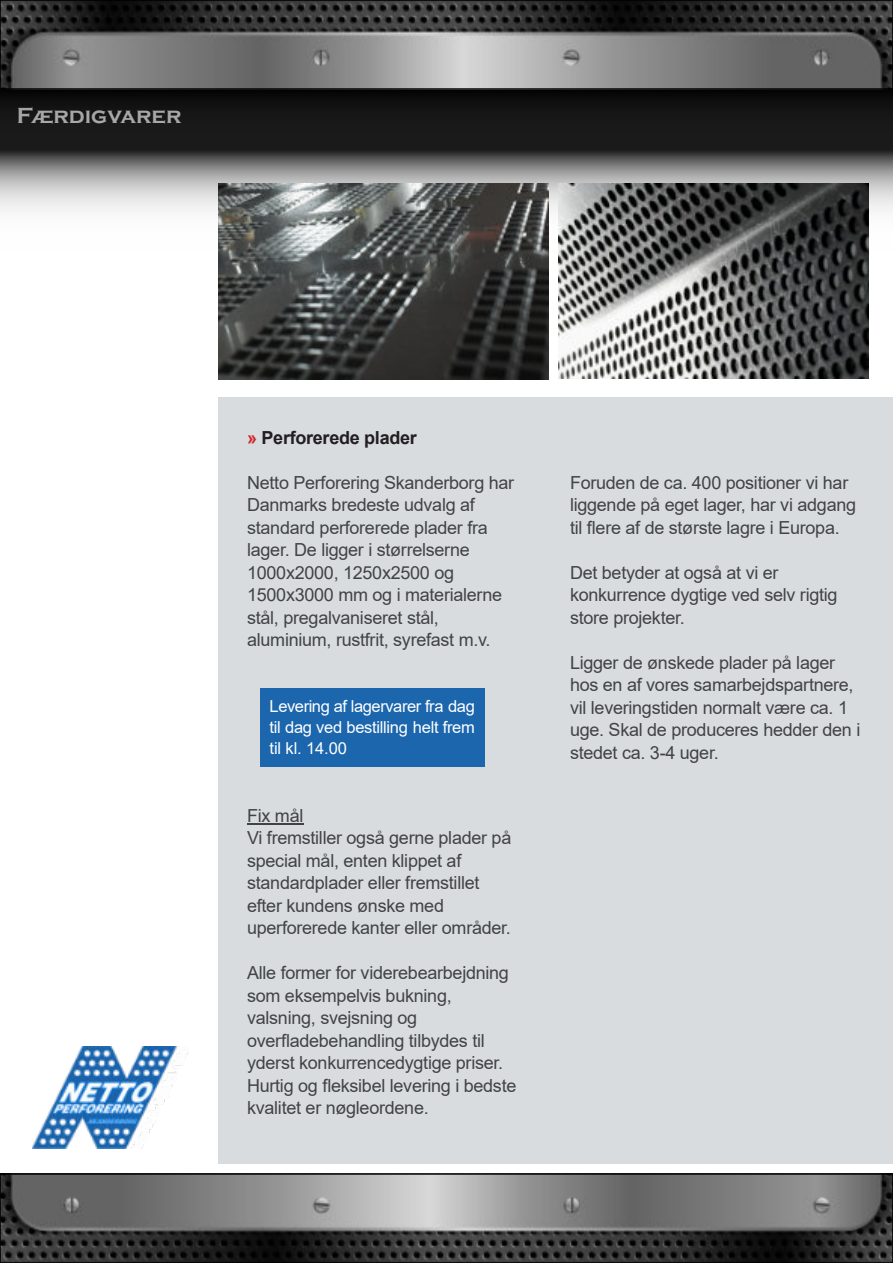
<style>
.page{position:relative;width:893px;height:1263px;background:#fff}
.page>*{position:absolute;margin:0;border:0;box-sizing:border-box;transform-origin:0 0}
.t1{font:700 22.5px "Copperplate Gothic";color:rgb(255 255 255/.62)}
.t2{font:18px/22.5px "Arial";letter-spacing:-.015em;color:rgb(0 0 0/.7)}
.t3{font:700 18px "Arial";letter-spacing:-.015em;color:#231f20}
.t4{font:16.5px/21px "Arial";letter-spacing:-.02em;color:#fff;text-align:justify}
.s1{color:#d22329}
</style>
<div class="page">
<img style="left:0;top:3px;width:893px;height:248px">
<img style="left:3px;top:1176px;width:887px;height:84px">
<div style="left:0;top:1173px;width:893px;height:90px;border:2px solid #000"></div>
<div style="left:0;top:0;width:893px;height:90px;border:2px solid #000"></div>
<div style="left:218px;top:397px;width:675px;height:767px;background:#d8dcde"></div>
<div style="left:260px;top:688px;width:225px;height:78px;background:#1c66ae"></div>
<hr style="left:247px;top:823px;width:56px;height:2px;background:#414243">
<img style="left:32px;top:1046px;width:157px;height:102px">
<img style="left:218px;top:184px;width:330px;height:195px">
<img style="left:559px;top:184px;width:310px;height:194px">
<p class="t1" style="left:17px;top:102px;width:166px">Færdigvarer</p>
<p class="t3" style="left:247px;top:430px;width:171px"><span class="s1">»</span> Perforerede plader</p>
<p class="t2" style="left:247px;top:473px;width:269px">Netto Perforering Skanderborg har<br>Danmarks bredeste udvalg af standard perforerede plader fra lager. De ligger i størrelserne<br>1000x2000, 1250x2500 og<br>1500x3000 mm og i materialerne stål, pregalvaniseret stål, aluminium, rustfrit, syrefast m.v.</p>
<p class="t4" style="left:270px;top:697px;width:207px">Levering af lagervarer fra dag til dag ved bestilling helt frem til kl. 14.00</p>
<p class="t2" style="left:247px;top:806px;width:266px">Fix mål<br>Vi fremstiller også gerne plader på special mål, enten klippet af standardplader eller fremstillet efter kundens ønske med uperforerede kanter eller områder.</p>
<p class="t2" style="left:247px;top:963px;width:271px">Alle former for viderebearbejdning som eksempelvis bukning, valsning, svejsning og overfladebehandling tilbydes til yderst konkurrencedygtige priser.<br>Hurtig og fleksibel levering i bedste kvalitet er nøgleordene.</p>
<p class="t2" style="left:570px;top:473px;width:288px">Foruden de ca. 400 positioner vi har liggende på eget lager, har vi adgang til flere af de største lagre i Europa.</p>
<p class="t2" style="left:570px;top:563px;width:269px">Det betyder at også at vi er konkurrence dygtige ved selv rigtig store projekter.</p>
<p class="t2" style="left:570px;top:653px;width:292px">Ligger de ønskede plader på lager hos en af vores samarbejdspartnere, vil leveringstiden normalt være ca. 1 uge. Skal de produceres hedder den i stedet ca. 3-4 uger.</p>
</div>
